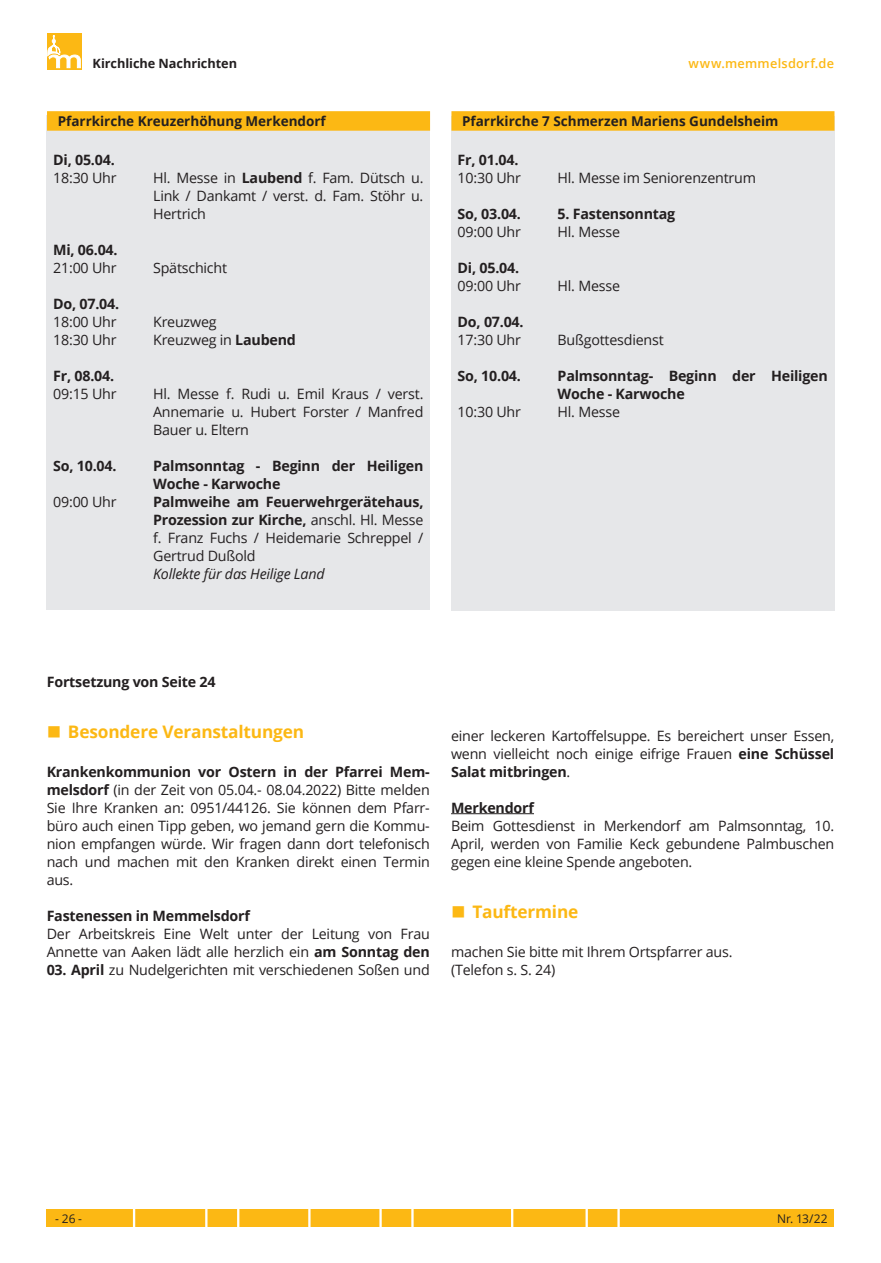
<style>
.page{position:relative;width:881px;height:1263px;background:#fff}
.page>*{position:absolute;margin:0;border:0;box-sizing:border-box;transform-origin:0 0}
.t1{font:700 17.25px "Open Sans";letter-spacing:-.01em;color:#fcb814}
.t2{font:14.25px/18px "Open Sans";letter-spacing:-.015em;color:#231f20;text-align:justify}
.t3{font:700 14.25px/18px "Open Sans";letter-spacing:-.015em;color:#231f20}
.t4{font:italic 14.25px "Open Sans";letter-spacing:-.015em;color:#231f20}
.t5{font:700 13.5px "Open Sans";color:#231f20}
.t6{font:700 12.75px "Open Sans";letter-spacing:-.005em;color:#231f20}
.t7{font:600 12.75px "Open Sans";letter-spacing:.02em;color:#fcb814}
.t8{font:12px "Open Sans";letter-spacing:-.005em;color:#231f20}
.s1{font-weight:700}
</style>
<div class="page">
<svg style="left:47px;top:34px;width:34px;height:36px"></svg>
<svg style="left:47px;top:35px;width:33px;height:33px"></svg>
<div style="left:47px;top:1210px;width:786px;height:17px;background:#fcb814"></div>
<svg style="left:133px;top:1210px;width:2px;height:17px"></svg>
<svg style="left:205px;top:1210px;width:2px;height:17px"></svg>
<svg style="left:237px;top:1210px;width:2px;height:17px"></svg>
<svg style="left:308px;top:1210px;width:2px;height:17px"></svg>
<svg style="left:379px;top:1210px;width:2px;height:17px"></svg>
<svg style="left:411px;top:1210px;width:2px;height:17px"></svg>
<svg style="left:511px;top:1210px;width:2px;height:17px"></svg>
<svg style="left:585px;top:1210px;width:2px;height:17px"></svg>
<svg style="left:617px;top:1210px;width:2px;height:17px"></svg>
<div style="left:47px;top:116px;width:382px;height:494px;background:#e6e7e9"></div>
<div style="left:47px;top:111px;width:383px;height:20px;background:#fcb814"></div>
<div style="left:451px;top:116px;width:382px;height:494px;background:#e6e7e9"></div>
<div style="left:451px;top:111px;width:383px;height:20px;background:#fcb814"></div>
<hr style="left:451px;top:813px;width:83px;height:1px;background:#231f20">
<p class="t6" style="left:92px;top:54px;width:146px">Kirchliche Nachrichten</p>
<p class="t7" style="left:688px;top:55px;width:147px">www.memmelsdorf.de</p>
<p class="t5" style="left:58px;top:112px;width:269px">Pfarrkirche Kreuzerhöhung Merkendorf</p>
<p class="t5" style="left:462px;top:112px;width:318px">Pfarrkirche 7 Schmerzen Mariens Gundelsheim</p>
<p class="t3" style="left:53px;top:150px;width:63px">Di, 05.04.</p>
<p class="t2" style="left:53px;top:168px;width:65px">18:30 Uhr</p>
<p class="t2" style="left:153px;top:168px;width:272px">Hl. Messe in <span class="s1">Laubend</span> f. Fam. Dütsch u.<br>Link / Dankamt / verst. d. Fam. Stöhr u.<br>Hertrich</p>
<p class="t3" style="left:53px;top:240px;width:66px">Mi, 06.04.</p>
<p class="t2" style="left:53px;top:258px;width:65px">21:00 Uhr</p>
<p class="t2" style="left:153px;top:258px;width:75px">Spätschicht</p>
<p class="t3" style="left:53px;top:294px;width:67px">Do, 07.04.</p>
<p class="t2" style="left:53px;top:312px;width:65px">18:00 Uhr</p>
<p class="t2" style="left:153px;top:312px;width:65px">Kreuzweg</p>
<p class="t2" style="left:53px;top:330px;width:65px">18:30 Uhr</p>
<p class="t2" style="left:153px;top:330px;width:144px">Kreuzweg in <span class="s1">Laubend</span></p>
<p class="t3" style="left:53px;top:366px;width:62px">Fr, 08.04.</p>
<p class="t2" style="left:53px;top:384px;width:65px">09:15 Uhr</p>
<p class="t2" style="left:153px;top:384px;width:272px">Hl. Messe f. Rudi u. Emil Kraus / verst.<br>Annemarie u. Hubert Forster / Manfred Bauer u. Eltern</p>
<p class="t3" style="left:53px;top:456px;width:65px">So, 10.04.</p>
<p class="t3" style="left:153px;top:456px;width:272px">Palmsonntag - Beginn der Heiligen<br>Woche - Karwoche</p>
<p class="t2" style="left:53px;top:492px;width:65px">09:00 Uhr</p>
<p class="t2" style="left:153px;top:492px;width:272px"><span class="s1">Palmweihe am Feuerwehrgerätehaus, Prozession zur Kirche,</span> anschl. Hl. Messe f. Franz Fuchs / Heidemarie Schreppel / Gertrud Dußold</p>
<p class="t4" style="left:153px;top:564px;width:173px">Kollekte für das Heilige Land</p>
<p class="t3" style="left:457px;top:150px;width:62px">Fr, 01.04.</p>
<p class="t2" style="left:457px;top:168px;width:65px">10:30 Uhr</p>
<p class="t2" style="left:557px;top:168px;width:200px">Hl. Messe im Seniorenzentrum</p>
<p class="t3" style="left:457px;top:204px;width:65px">So, 03.04.</p>
<p class="t3" style="left:557px;top:204px;width:119px">5. Fastensonntag</p>
<p class="t2" style="left:457px;top:222px;width:65px">09:00 Uhr</p>
<p class="t2" style="left:557px;top:222px;width:64px">Hl. Messe</p>
<p class="t3" style="left:457px;top:258px;width:63px">Di, 05.04.</p>
<p class="t2" style="left:457px;top:276px;width:65px">09:00 Uhr</p>
<p class="t2" style="left:557px;top:276px;width:64px">Hl. Messe</p>
<p class="t3" style="left:457px;top:312px;width:67px">Do, 07.04.</p>
<p class="t2" style="left:457px;top:330px;width:65px">17:30 Uhr</p>
<p class="t2" style="left:557px;top:330px;width:108px">Bußgottesdienst</p>
<p class="t3" style="left:457px;top:366px;width:65px">So, 10.04.</p>
<p class="t3" style="left:557px;top:366px;width:272px">Palmsonntag- Beginn der Heiligen<br>Woche - Karwoche</p>
<p class="t2" style="left:457px;top:402px;width:65px">10:30 Uhr</p>
<p class="t2" style="left:557px;top:402px;width:64px">Hl. Messe</p>
<p class="t3" style="left:47px;top:672px;width:170px">Fortsetzung von Seite 24</p>
<p class="t1" style="left:47px;top:720px;width:259px">■ Besondere Veranstaltungen</p>
<p class="t2" style="left:47px;top:762px;width:384px"><span class="s1">Krankenkommunion vor Ostern in der Pfarrei Mem&shy;melsdorf</span> (in der Zeit von 05.04.- 08.04.2022) Bitte melden Sie Ihre Kranken an: 0951/44126. Sie können dem Pfarr&shy;büro auch einen Tipp geben, wo jemand gern die Kommu&shy;nion empfangen würde. Wir fragen dann dort telefonisch nach und machen mit den Kranken direkt einen Termin aus.</p>
<p class="t3" style="left:47px;top:906px;width:205px">Fastenessen in Memmelsdorf</p>
<p class="t2" style="left:47px;top:924px;width:384px">Der Arbeitskreis Eine Welt unter der Leitung von Frau<br>Annette van Aaken lädt alle herzlich ein <span class="s1">am Sonntag den</span></p>
<p class="t2" style="left:47px;top:960px;width:384px"><span class="s1">03. April</span> zu Nudelgerichten mit verschiedenen Soßen und</p>
<p class="t2" style="left:451px;top:726px;width:384px">einer leckeren Kartoffelsuppe. Es bereichert unser Essen, wenn vielleicht noch einige eifrige Frauen <span class="s1">eine Schüssel Salat mitbringen</span>.</p>
<p class="t3" style="left:451px;top:798px;width:84px">Merkendorf</p>
<p class="t2" style="left:451px;top:816px;width:384px">Beim Gottesdienst in Merkendorf am Palmsonntag, 10.<br>April, werden von Familie Keck gebundene Palmbuschen gegen eine kleine Spende angeboten.</p>
<p class="t1" style="left:451px;top:900px;width:129px">■ Tauftermine</p>
<p class="t2" style="left:451px;top:942px;width:283px">machen Sie bitte mit Ihrem Ortspfarrer aus. (Telefon s. S. 24)</p>
<p class="t8" style="left:55px;top:1211px;width:28px">- 26 -</p>
<p class="t8" style="left:776px;top:1211px;width:52px">Nr. 13/22</p>
</div>
